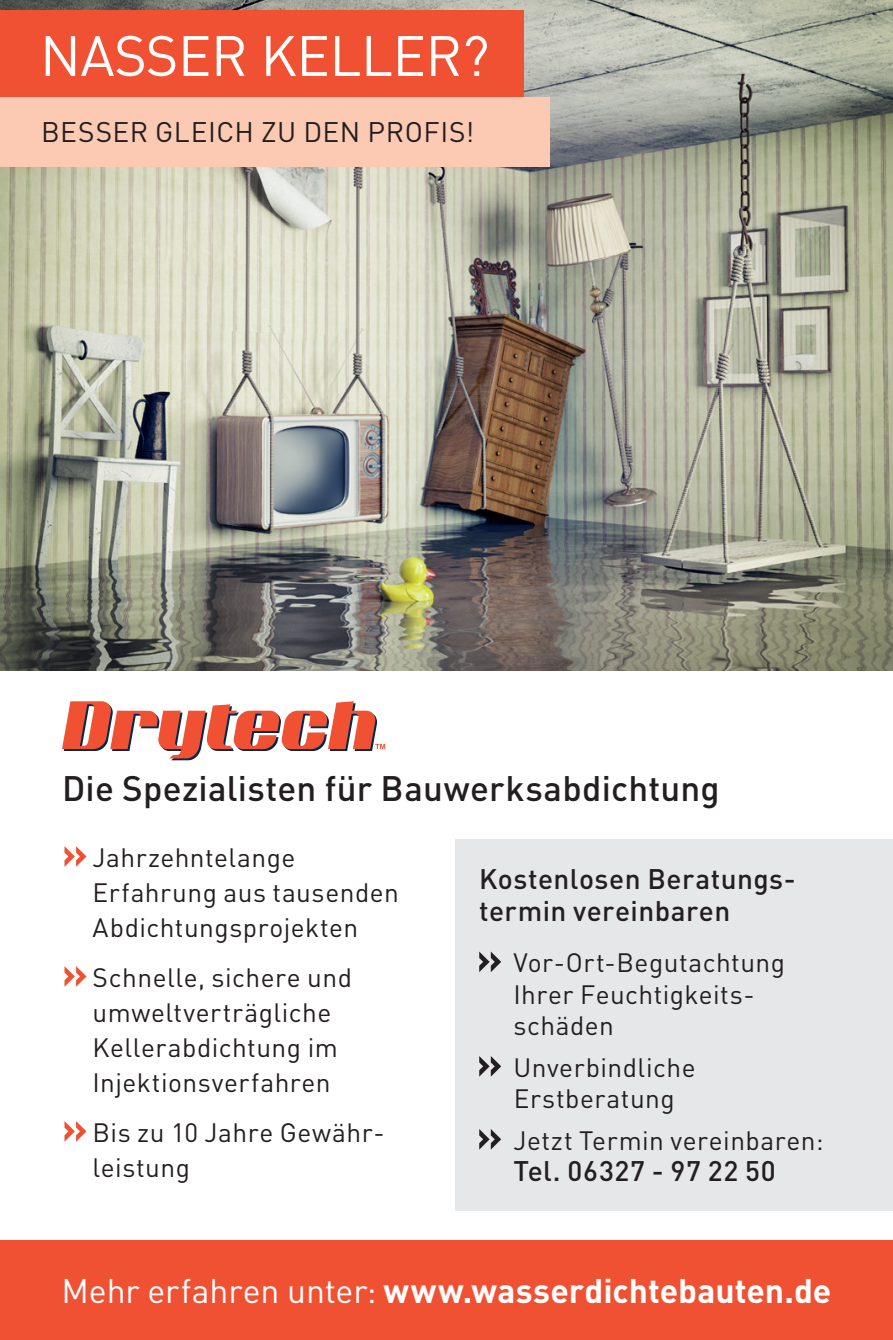
<style>
.page{position:relative;width:893px;height:1340px;background:#fff}
.page>*{position:absolute;margin:0;border:0;box-sizing:border-box;transform-origin:0 0}
.t1{font:56px "FFDIN";letter-spacing:-.01em;color:#fff}
.t2{font:500 35px "FFDIN";letter-spacing:.005em;color:#231f20}
.t3{font:700 33.6px "FFDIN";color:#fff}
.t4{font:500 28px/31.5px "FFDIN";letter-spacing:.015em;color:#231f20}
.t5{font:28px "FFDIN";letter-spacing:.02em;color:#231f20}
.t6{font:26.25px/35px "FFDIN";letter-spacing:.02em;color:#231f20}
.s1{font-weight:400}
</style>
<div class="page">
<div style="left:455px;top:838px;width:438px;height:372px;background:#e6e7e9"></div>
<svg style="left:479px;top:951px;width:22px;height:21px"></svg>
<svg style="left:479px;top:1056px;width:22px;height:20px"></svg>
<svg style="left:479px;top:1129px;width:22px;height:20px"></svg>
<svg style="left:64px;top:846px;width:22px;height:20px"></svg>
<svg style="left:64px;top:966px;width:22px;height:20px"></svg>
<svg style="left:64px;top:1121px;width:22px;height:20px"></svg>
<img style="left:0;top:0;width:893px;height:670px">
<svg style="left:62px;top:701px;width:323px;height:59px"></svg>
<div style="left:0;top:97px;width:549px;height:69px;background:#fcc9b2"></div>
<div style="left:0;top:10px;width:524px;height:87px;background:#f05132"></div>
<div style="left:0;top:1240px;width:893px;height:99px;background:#f05132"></div>
<h1 class="t1" style="left:40px;top:21px;width:451px">NASSER KELLER?</h1>
<p class="t5" style="left:41px;top:115px;width:435px">BESSER GLEICH ZU DEN PROFIS!</p>
<h2 class="t2" style="left:62px;top:765px;width:659px">Die Spezialisten für Bauwerksabdichtung</h2>
<p class="t6" style="left:93px;top:839px;width:308px">Jahrzehntelange<br>Erfahrung aus tausenden<br>Abdichtungsprojekten</p>
<p class="t6" style="left:93px;top:959px;width:261px">Schnelle, sichere und umweltverträgliche<br>Kellerabdichtung im<br>Injektionsverfahren</p>
<p class="t6" style="left:93px;top:1114px;width:293px">Bis zu 10 Jahre Gewähr&shy;leistung</p>
<p class="t4" style="left:479px;top:863px;width:318px">Kostenlosen Beratungs&shy;termin vereinbaren</p>
<p class="t6" style="left:513px;top:946px;width:273px;line-height:31.5px">Vor-Ort-Begutachtung<br>Ihrer Feuchtigkeits&shy;schäden</p>
<p class="t6" style="left:513px;top:1051px;width:184px;line-height:31.5px">Unverbindliche<br>Erstberatung</p>
<p class="t6" style="left:513px;top:1122px;width:312px">Jetzt Termin vereinbaren:</p>
<p class="t4" style="left:513px;top:1154px;width:264px">Tel. 06327 - 97 22 50</p>
<p class="t3" style="left:62px;top:1268px;width:771px"><span class="s1">Mehr erfahren unter:</span> www.wasserdichtebauten.de</p>
</div>
